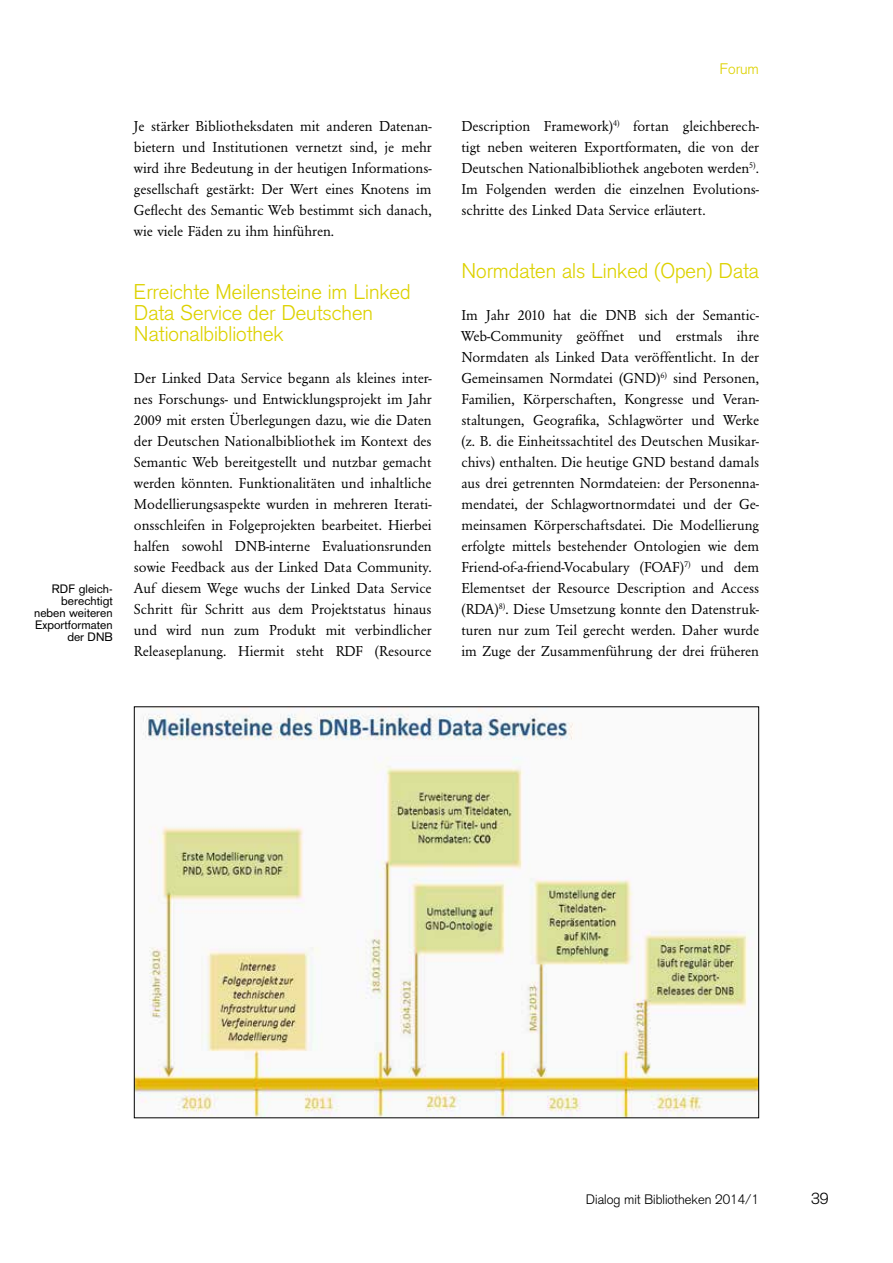
<style>
.page{position:relative;width:893px;height:1263px;background:#fff}
.page>*{position:absolute;margin:0;border:0;box-sizing:border-box;transform-origin:0 0}
.t1{font:300 21px/21px "Basic Commercial LT";color:#ddd200}
.t2{font:300 15.75px "Basic Commercial LT";color:#000}
.t3{font:15px/21px "URW Garamond T";color:#000;text-align:justify}
.t4{font:300 15px "Basic Commercial LT";color:#ddd200}
.t5{font:300 13.5px "Basic Commercial LT";color:#000}
.t6{font:12px/12px "Basic Commercial LT";color:#000;text-align:right}
</style>
<div class="page">
<img style="left:136px;top:708px;width:621px;height:408px">
<p class="t6" style="left:34px;top:583px;width:80px">RDF gleich&shy;berechtigt neben weiteren<br>Exportformaten der DNB</p>
<p class="t3" style="left:134px;top:116px;width:299px">Je stärker Bibliotheksdaten mit anderen Datenan&shy;bietern und Institutionen vernetzt sind, je mehr wird ihre Bedeutung in der heutigen Informations&shy;gesellschaft gestärkt: Der Wert eines Knotens im Geflecht des Semantic Web bestimmt sich danach, wie viele Fäden zu ihm hinführen.</p>
<h1 class="t1" style="left:134px;top:281px;width:278px">Erreichte Meilensteine im Linked<br>Data Service der Deutschen<br>Nationalbibliothek</h1>
<p class="t3" style="left:134px;top:368px;width:299px">Der Linked Data Service begann als kleines inter&shy;nes Forschungs- und Entwicklungsprojekt im Jahr 2009 mit ersten Überlegungen dazu, wie die Daten der Deutschen Nationalbibliothek im Kontext des Semantic Web bereitgestellt und nutzbar gemacht werden könnten. Funktionalitäten und inhaltliche Modellierungsaspekte wurden in mehreren Iterati&shy;onsschleifen in Folgeprojekten bearbeitet. Hierbei halfen sowohl DNB-interne Evaluationsrunden sowie Feedback aus der Linked Data Community.<br>Auf diesem Wege wuchs der Linked Data Service Schritt für Schritt aus dem Projektstatus hinaus und wird nun zum Produkt mit verbindlicher Releaseplanung. Hiermit steht RDF (Resource</p>
<p class="t4" style="left:720px;top:60px;width:41px">Forum</p>
<p class="t3" style="left:461px;top:116px;width:299px">Description Framework)<sup>4)</sup> fortan gleichberech&shy;tigt neben weiteren Exportformaten, die von der Deutschen Nationalbibliothek angeboten werden<sup>5)</sup>.<br>Im Folgenden werden die einzelnen Evolutions&shy;schritte des Linked Data Service erläutert.</p>
<h1 class="t1" style="left:461px;top:260px;width:299px">Normdaten als Linked (Open) Data</h1>
<p class="t3" style="left:461px;top:305px;width:299px">Im Jahr 2010 hat die DNB sich der Semantic-Web-Community geöffnet und erstmals ihre Normdaten als Linked Data veröffentlicht. In der Gemeinsamen Normdatei (GND)<sup>6)</sup> sind Personen, Familien, Körperschaften, Kongresse und Veran&shy;staltungen, Geografika, Schlagwörter und Werke (z. B. die Einheitssachtitel des Deutschen Musikar&shy;chivs) enthalten. Die heutige GND bestand damals aus drei getrennten Normdateien: der Personenna&shy;mendatei, der Schlagwortnormdatei und der Ge&shy;meinsamen Körperschaftsdatei. Die Modellierung erfolgte mittels bestehender Ontologien wie dem Friend-of-a-friend-Vocabulary (FOAF)<sup>7)</sup> und dem Elementset der Resource Description and Access (RDA)<sup>8)</sup>. Diese Umsetzung konnte den Datenstruk&shy;turen nur zum Teil gerecht werden. Daher wurde im Zuge der Zusammenführung der drei früheren</p>
<p class="t5" style="left:586px;top:1191px;width:175px">Dialog mit Bibliotheken 2014/1</p>
<p class="t2" style="left:811px;top:1189px;width:19px">39</p>
</div>
